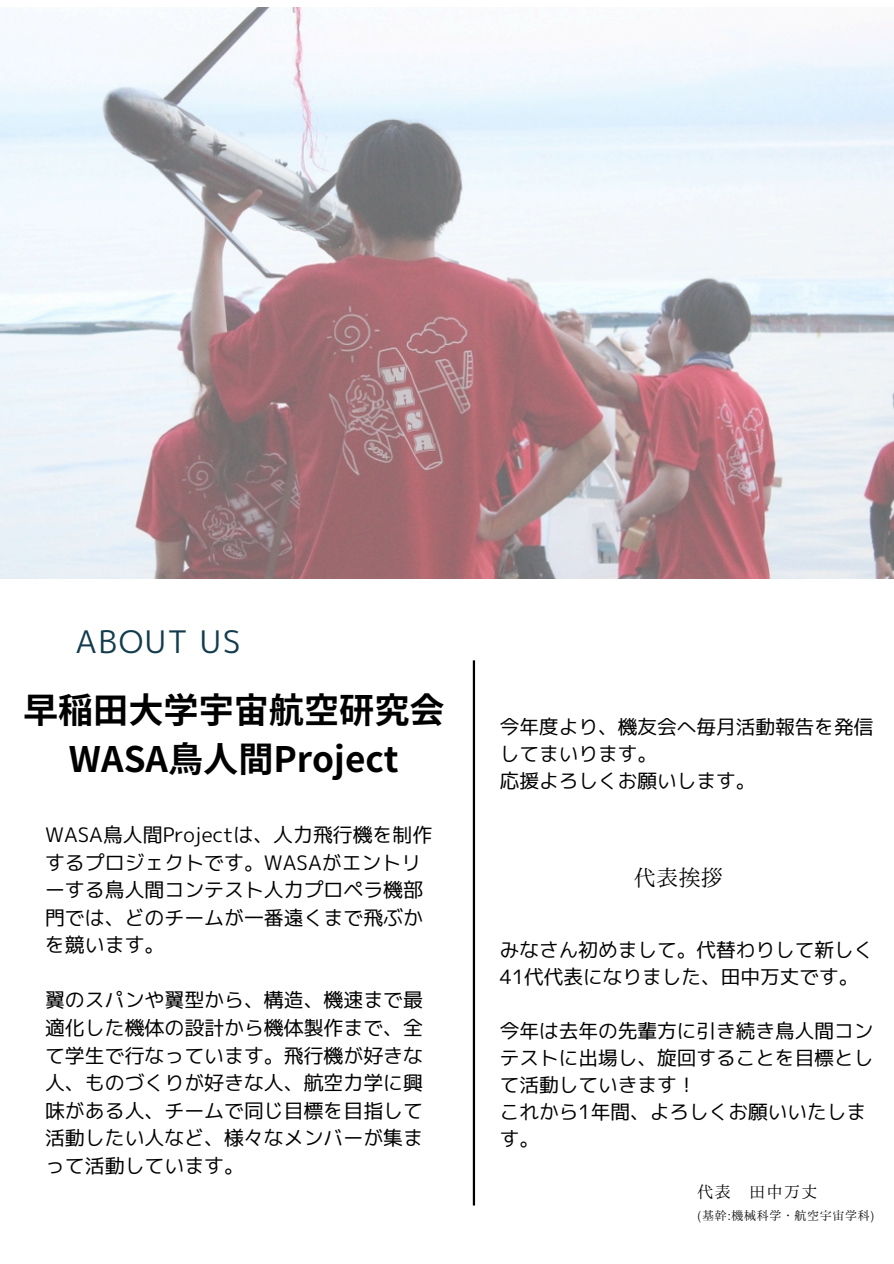
<style>
.page{position:relative;width:894px;height:1264px;background:#fff}
.page>*{position:absolute;margin:0;border:0;box-sizing:border-box;transform-origin:0 0}
.t1{font:700 35.1px/49.1px "Noto Sans JP";color:#000;text-align:center}
.t2{font:31.05px "mplus 1 p regular";letter-spacing:.05em;color:#123c4d}
.t3{font:22.35px "IP Aex Mincho";color:#000}
.t4{font:19.95px/27.6px "mplus 1 p regular";color:#000}
.t5{font:19.65px/27px "mplus 1 p regular";color:#000}
.t6{font:16.5px "IP Aex Mincho";color:#000}
.t7{font:12px "IP Aex Mincho";letter-spacing:.05em;color:#000}
</style>
<div class="page">
<img style="left:0;top:8px;width:893px;height:570px">
<hr style="left:472px;top:660px;width:3px;height:545px;background:#000">
<h4 class="t2" style="left:76px;top:619px;width:166px">ABOUT US</h4>
<h4 class="t1" style="left:23px;top:683px;width:423px">早稲田大学宇宙航空研究会<br>WASA鳥人間Project</h4>
<h3 class="t4" style="left:45px;top:820px;width:388px">WASA鳥人間Projectは、人力飛行機を制作するプロジェクトです。WASAがエントリーする鳥人間コンテスト人力プロペラ機部門では、どのチームが一番遠くまで飛ぶかを競います。</h3>
<h4 class="t4" style="left:45px;top:986px;width:379px;text-align:justify">翼のスパンや翼型から、構造、機速まで最適化した機体の設計から機体製作まで、全て学生で行なっています。飛行機が好きな人、ものづくりが好きな人、航空力学に興味がある人、チームで同じ目標を目指して活動したい人など、様々なメンバーが集まって活動しています。</h4>
<h4 class="t5" style="left:499px;top:713px;width:375px">今年度より、機友会へ毎月活動報告を発信してまいります。<br>応援よろしくお願いします。</h4>
<h4 class="t3" style="left:633px;top:866px;width:91px">代表挨拶</h4>
<h2 class="t5" style="left:499px;top:936px;width:375px">みなさん初めまして。代替わりして新しく<br>41代代表になりました、田中万丈です。</h2>
<h1 class="t5" style="left:499px;top:1017px;width:375px">今年は去年の先輩方に引き続き鳥人間コンテストに出場し、旋回することを目標として活動していきます！<br>これから1年間、よろしくお願いいたします。</h1>
<p class="t6" style="left:697px;top:1182px;width:122px">代表 田中万丈</p>
<p class="t7" style="left:697px;top:1208px;width:179px">(基幹:機械科学・航空宇宙学科)</p>
</div>
